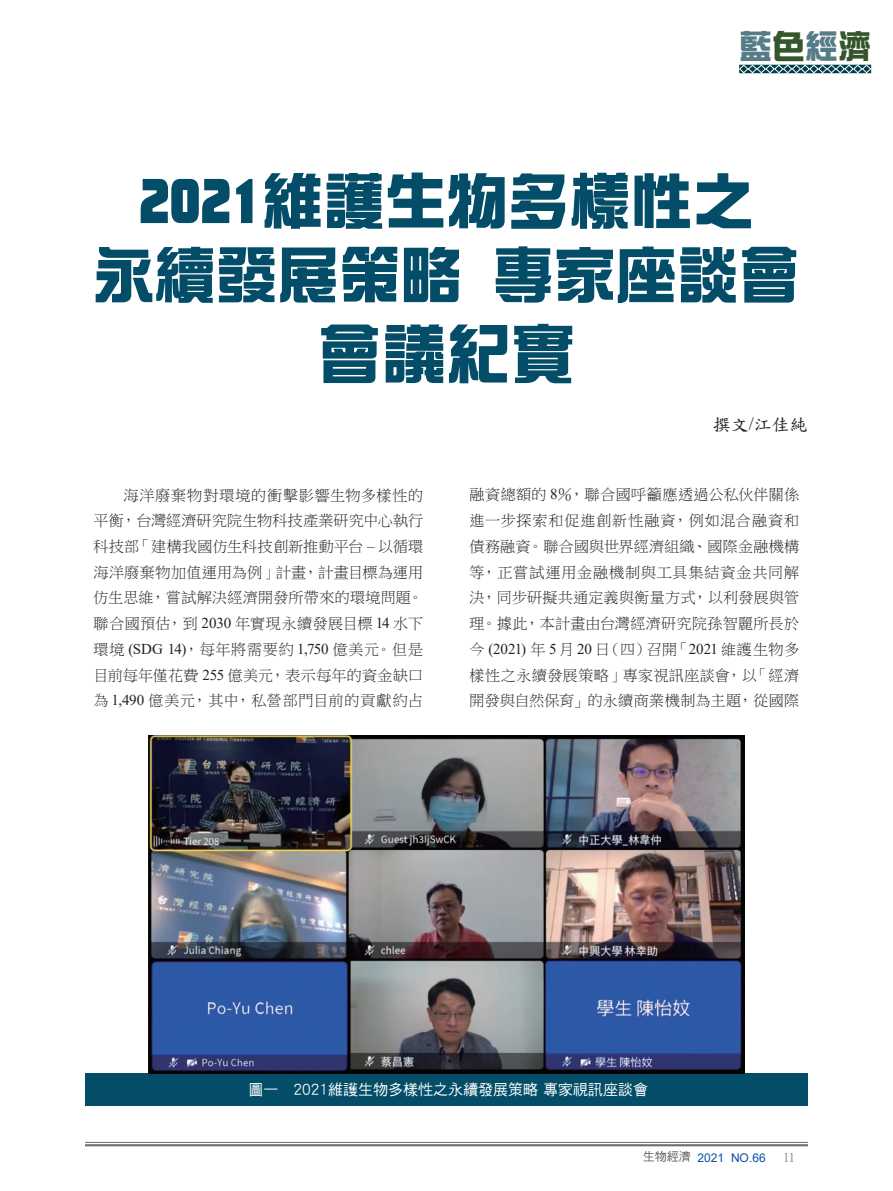
<style>
.page{position:relative;width:893px;height:1191px;background:#fff}
.page>*{position:absolute;margin:0;border:0;box-sizing:border-box;transform-origin:0 0}
.t1{font:64.5px "DF Zong Yi W9 WIN BF";color:#034d68}
.t2{font:61.5px/73.8px "DF Zong Yi W9 WIN BF";color:#034d68;text-align:center}
.t3{font:33px "DF Zong Yi W9 WINP BF";color:#567c86}
.t4{font:18px "DF Kai Shu SB Estd BF";color:#231f20}
.t5{font:15px/25.7px "P Ming Li U";letter-spacing:.03em;color:#231f20;text-align:justify}
.t6{font:15px "DF Hei W5 WINP BF";color:#fff}
.t7{font:12px "Arial";color:#0a4fa2}
.t8{font:12px "P Ming Li U";color:#57585a}
.s1{color:#35552b}
.s2{font-family:"Times New Roman"}
.s3{font-family:"DF Hei W5 WINP BF";color:#57585a}
</style>
<div class="page">
<hr style="left:85px;top:1142px;width:723px;height:1px;background:#6c6d70">
<hr style="left:85px;top:1144px;width:723px;height:2px;background:#6c6d70">
<svg style="left:739px;top:64px;width:133px;height:10px"></svg>
<div style="left:85px;top:1073px;width:723px;height:33px;background:#034d68"></div>
<img style="left:149px;top:735px;width:595px;height:338px">
<h3 class="t3" style="left:739px;top:30px;width:133px">藍<span class="s1">色</span>經<span class="s1">濟</span></h3>
<h2 class="t2" style="left:93px;top:164px;width:709px">2021維護生物多樣性之<br>永續發展策略 專家座談會</h2>
<h1 class="t1" style="left:317px;top:321px;width:260px">會議紀實</h1>
<p class="t4" style="left:713px;top:415px;width:97px">撰文<span class="s2">/</span>江佳純</p>
<p class="t5" style="left:94px;top:482px;width:331px;text-indent:30px">海洋廢棄物對環境的衝擊影響生物多樣性的平衡，台灣經濟研究院生物科技產業研究中心執行科技部「建構我國仿生科技創新推動平台 <span class="s2">–</span> 以循環海洋廢棄物加值運用為例｣計畫，計畫目標為運用仿生思維，嘗試解決經濟開發所帶來的環境問題。聯合國預估，到 <span class="s2">2030</span> 年實現永續發展目標 <span class="s2">14</span> 水下環境 <span class="s2">(SDG 14)</span>，每年將需要約 <span class="s2">1,750</span> 億美元。但是目前每年僅花費 <span class="s2">255</span> 億美元，表示每年的資金缺口為 <span class="s2">1,490</span> 億美元，其中，私營部門目前的貢獻約占</p>
<p class="t5" style="left:469px;top:482px;width:331px">融資總額的 <span class="s2">8</span>％，聯合國呼籲應透過公私伙伴關係進一步探索和促進創新性融資，例如混合融資和債務融資。聯合國與世界經濟組織、國際金融機構等，正嘗試運用金融機制與工具集結資金共同解決，同步研擬共通定義與衡量方式，以利發展與管理。據此，本計畫由台灣經濟研究院孫智麗所長於今 <span class="s2">(2021)</span> 年 <span class="s2">5</span> 月 <span class="s2">20</span> 日（四）召開「<span class="s2">2021</span> 維護生物多樣性之永續發展策略｣專家視訊座談會，以「經濟開發與自然保育」的永續商業機制為主題，從國際</p>
<p class="t6" style="left:249px;top:1082px;width:401px">圖一 2021維護生物多樣性之永續發展策略 專家視訊座談會</p>
<p class="t7" style="left:643px;top:1149px;width:124px"><span class="s3">生物經濟</span> 2021 NO.66</p>
<p class="t8" style="left:783px;top:1151px;width:13px">11</p>
</div>
